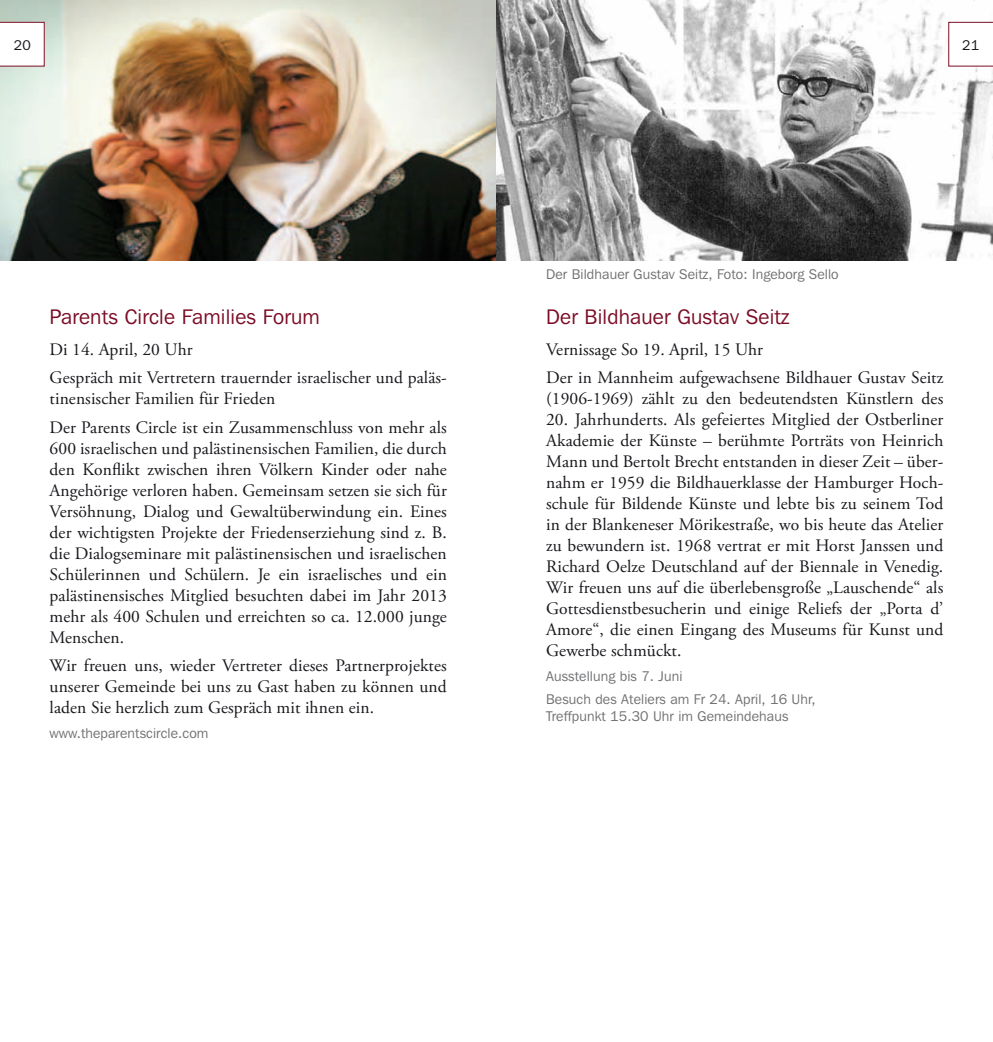
<style>
.page{position:relative;width:993px;height:1042px;background:#fff}
.page>*{position:absolute;margin:0;border:0;box-sizing:border-box;transform-origin:0 0}
.t1{font:21px "Franklin Gothic IT Cby BT";letter-spacing:.01em;color:#7b0d26}
.t2{font:17.5px/21px "Adobe Garamond Pro";letter-spacing:.005em;color:#1a171c}
.t3{font:14px/22.4px "Franklin Gothic IT Cby BT";letter-spacing:.01em;color:#707173}
.t4{font:14px "Franklin Gothic IT Cby BT";color:#1a171c}
</style>
<div class="page">
<img style="left:0;top:0;width:992px;height:260px">
<svg style="left:0;top:22px;width:45px;height:45px"></svg>
<svg style="left:947px;top:22px;width:45px;height:45px"></svg>
<p class="t4" style="left:14px;top:36px;width:18px">20</p>
<p class="t4" style="left:961px;top:36px;width:18px">21</p>
<p class="t1" style="left:50px;top:303px;width:272px">Parents Circle Families Forum</p>
<p class="t2" style="left:50px;top:335px;width:398px;line-height:28.3px">Di 14. April, 20 Uhr<br>Gespräch mit Vertretern trauernder israelischer und paläs-</p>
<p class="t2" style="left:50px;top:385px;width:398px;line-height:28.3px">tinensischer Familien für Frieden<br>Der Parents Circle ist ein Zusammenschluss von mehr als</p>
<p class="t2" style="left:50px;top:438px;width:398px;text-align:justify">600 israelischen und palästinensischen Familien, die durch den Konflikt zwischen ihren Völkern Kinder oder nahe Angehörige verloren haben. Gemeinsam setzen sie sich für Versöhnung, Dialog und Gewaltüberwindung ein. Eines der wichtigsten Projekte der Friedenserziehung sind z. B. die Dialogseminare mit palästinensischen und israelischen Schülerinnen und Schülern. Je ein israelisches und ein palästinensisches Mitglied besuchten dabei im Jahr 2013 mehr als 400 Schulen und erreichten so ca. 12.000 junge Menschen.</p>
<p class="t2" style="left:50px;top:655px;width:398px;text-align:justify">Wir freuen uns, wieder Vertreter dieses Partnerprojektes unserer Gemeinde bei uns zu Gast haben zu können und laden Sie herzlich zum Gespräch mit ihnen ein.</p>
<p class="t3" style="left:50px;top:721px;width:160px">www.theparentscircle.com</p>
<p class="t3" style="left:546px;top:263px;width:294px">Der Bildhauer Gustav Seitz, Foto: Ingeborg Sello</p>
<p class="t1" style="left:546px;top:303px;width:244px">Der Bildhauer Gustav Seitz</p>
<p class="t2" style="left:546px;top:335px;width:398px;line-height:28.3px">Vernissage So 19. April, 15 Uhr<br>Der in Mannheim aufgewachsene Bildhauer Gustav Seitz</p>
<p class="t2" style="left:546px;top:389px;width:398px">(1906-1969) zählt zu den bedeutendsten Künstlern des</p>
<p class="t2" style="left:546px;top:410px;width:398px;text-align:justify">20. Jahrhunderts. Als gefeiertes Mitglied der Ostberliner Akademie der Künste – berühmte Porträts von Heinrich Mann und Bertolt Brecht entstanden in dieser Zeit – über&shy;nahm er 1959 die Bildhauerklasse der Hamburger Hoch&shy;schule für Bildende Künste und lebte bis zu seinem Tod in der Blankeneser Mörikestraße, wo bis heute das Atelier zu bewundern ist. 1968 vertrat er mit Horst Janssen und Richard Oelze Deutschland auf der Biennale in Venedig.<br>Wir freuen uns auf die überlebensgroße „Lauschende“ als Gottesdienstbesucherin und einige Reliefs der „Porta d’ Amore“, die einen Eingang des Museums für Kunst und Gewerbe schmückt.</p>
<p class="t3" style="left:546px;top:665px;width:271px">Ausstellung bis 7. Juni<br>Besuch des Ateliers am Fr 24. April, 16 Uhr,</p>
<p class="t3" style="left:546px;top:705px;width:244px">Treffpunkt 15.30 Uhr im Gemeindehaus</p>
</div>
